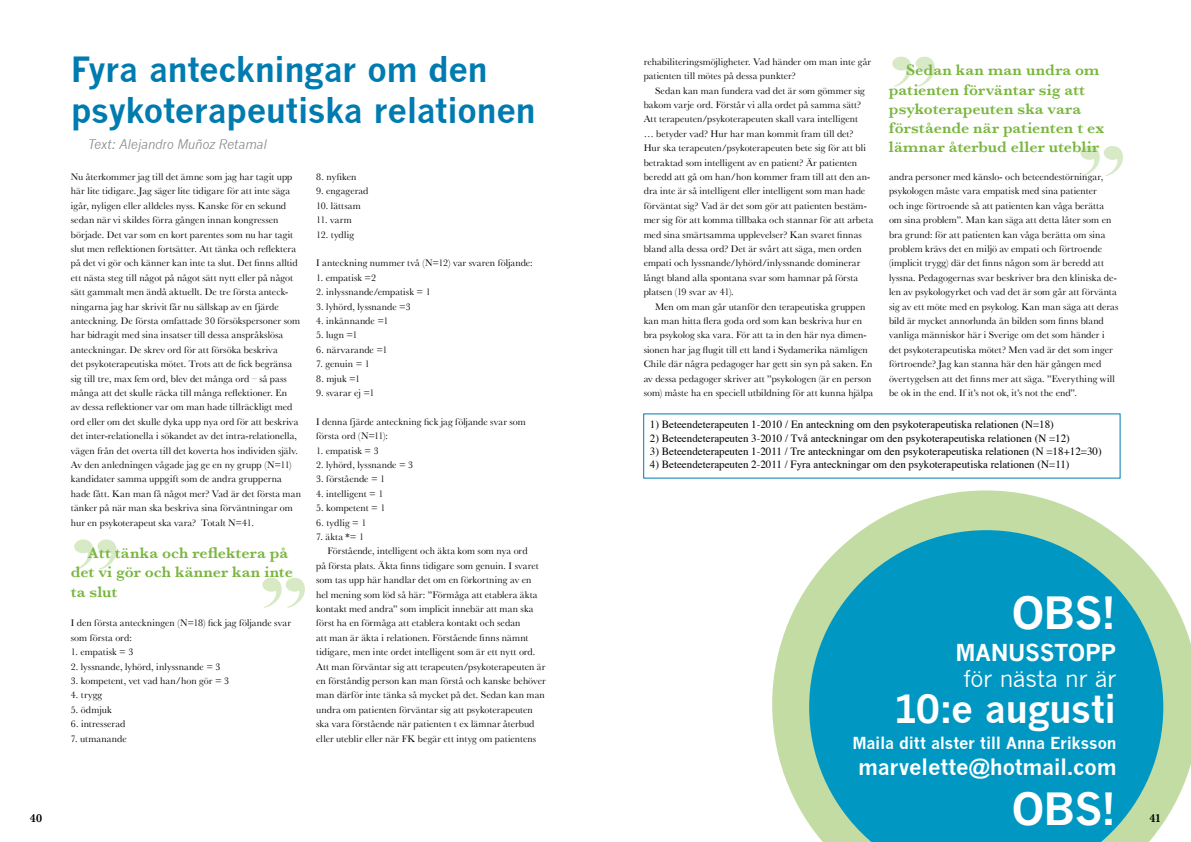
<style>
.page{position:relative;width:1191px;height:842px;background:#fff}
.page>*{position:absolute;margin:0;border:0;box-sizing:border-box;transform-origin:0 0}
.t1{font:700 43.4px "News Gothic";letter-spacing:-.015em;color:#fff}
.t2{font:700 38px "News Gothic";letter-spacing:-.015em;color:#fff}
.t3{font:700 34px/40.8px "News Gothic";letter-spacing:-.015em;color:#007bb0}
.t4{font:22.8px "News Gothic";letter-spacing:-.01em;color:#fff}
.t5{font:700 22.8px "News Gothic";letter-spacing:-.015em;color:#fff}
.t6{font:700 21.6px "News Gothic";letter-spacing:-.01em;color:#fff}
.t7{font:700 16.2px "News Gothic";letter-spacing:-.015em;color:#fff}
.t8{font:600 16px/19.2px "Baskerville";letter-spacing:.005em;color:#79b63e}
.t9{font:italic 13px "News Gothic";letter-spacing:-.01em;color:#87888a}
.t10{font:600 12px "Baskerville";color:#000}
.t11{font:11px "Times";color:#000}
.t12{font:10px/14.4px "Baskerville";letter-spacing:.01em;color:#000}
</style>
<div class="page">
<svg style="left:893px;top:56px;width:42px;height:31px"></svg>
<div style="left:1080px;top:146px;width:18px;height:14px;background:#eff6e8;border-radius:50%"></div>
<svg style="left:1081px;top:146px;width:42px;height:30px"></svg>
<svg style="left:772px;top:490px;width:419px;height:334px"></svg>
<svg style="left:809px;top:530px;width:354px;height:312px;background:#22a4bf"></svg>
<svg style="left:75px;top:539px;width:42px;height:31px"></svg>
<svg style="left:263px;top:577px;width:42px;height:31px"></svg>
<h3 class="t3" style="left:71px;top:49px;width:466px">Fyra anteckningar om den psykoterapeutiska relationen</h3>
<h3 class="t9" style="left:88px;top:136px;width:180px">Text: Alejandro Muñoz Retamal</h3>
<p class="t12" style="left:643px;top:54px;width:229px">rehabiliteringsmöjligheter. Vad händer om man inte går patienten till mötes på dessa punkter?</p>
<p class="t12" style="left:643px;top:83px;width:231px;text-indent:11px">Sedan kan man fundera vad det är som gömmer sig bakom varje ord. Förstår vi alla ordet på samma sätt?<br>Att terapeuten/psykoterapeuten skall vara intelligent<br>… betyder vad? Hur har man kommit fram till det?<br>Hur ska terapeuten/psykoterapeuten bete sig för att bli betraktad som intelligent av en patient? Är patienten beredd att gå om han/hon kommer fram till att den an&shy;dra inte är så intelligent eller intelligent som man hade förväntat sig? Vad är det som gör att patienten bestäm&shy;mer sig för att komma tillbaka och stannar för att arbeta med sina smärtsamma upplevelser? Kan svaret finnas bland alla dessa ord? Det är svårt att säga, men orden empati och lyssnande/lyhörd/inlyssnande dominerar långt bland alla spontana svar som hamnar på första platsen (19 svar av 41).</p>
<p class="t12" style="left:643px;top:299px;width:231px;text-indent:11px">Men om man går utanför den terapeutiska gruppen kan man hitta flera goda ord som kan beskriva hur en bra psykolog ska vara. För att ta in den här nya dimen&shy;sionen har jag flugit till ett land i Sydamerika nämligen Chile där några pedagoger har gett sin syn på saken. En av dessa pedagoger skriver att ”psykologen (är en person som) måste ha en speciell utbildning för att kunna hjälpa</p>
<h3 class="t8" style="left:889px;top:61px;width:217px;text-indent:17px">Sedan kan man undra om patienten förväntar sig att psykoterapeuten ska vara förstående när patienten t ex lämnar återbud eller uteblir</h3>
<p class="t12" style="left:316px;top:169px;width:42px">8. nyfiken</p>
<p class="t12" style="left:316px;top:184px;width:54px">9. engagerad</p>
<p class="t12" style="left:316px;top:198px;width:46px">10. lättsam</p>
<p class="t12" style="left:316px;top:213px;width:37px">11. varm</p>
<p class="t12" style="left:316px;top:227px;width:39px">12. tydlig</p>
<p class="t12" style="left:316px;top:256px;width:218px">I anteckning nummer två (N=12) var svaren följande:</p>
<p class="t12" style="left:316px;top:270px;width:61px">1. empatisk =2</p>
<p class="t12" style="left:316px;top:285px;width:116px">2. inlyssnande/empatisk = 1</p>
<p class="t12" style="left:316px;top:299px;width:96px">3. lyhörd, lyssnande =3</p>
<p class="t12" style="left:316px;top:313px;width:74px">4. inkännande =1</p>
<p class="t12" style="left:316px;top:328px;width:43px">5. lugn =1</p>
<p class="t12" style="left:316px;top:342px;width:73px">6. närvarande =1</p>
<p class="t12" style="left:316px;top:357px;width:55px">7. genuin = 1</p>
<p class="t12" style="left:316px;top:371px;width:46px">8. mjuk =1</p>
<p class="t12" style="left:316px;top:385px;width:60px">9. svarar ej =1</p>
<p class="t12" style="left:316px;top:414px;width:211px">I denna fjärde anteckning fick jag följande svar som första ord (N=11):</p>
<p class="t12" style="left:316px;top:443px;width:64px">1. empatisk = 3</p>
<p class="t12" style="left:316px;top:457px;width:99px">2. lyhörd, lyssnande = 3</p>
<p class="t12" style="left:316px;top:472px;width:71px">3. förstående = 1</p>
<p class="t12" style="left:316px;top:486px;width:69px">4. intelligent = 1</p>
<p class="t12" style="left:316px;top:501px;width:71px">5. kompetent = 1</p>
<p class="t12" style="left:316px;top:515px;width:52px">6. tydlig = 1</p>
<p class="t12" style="left:316px;top:529px;width:49px">7. äkta *= 1</p>
<p class="t12" style="left:327px;top:544px;width:201px">Förstående, intelligent och äkta kom som nya ord</p>
<p class="t12" style="left:316px;top:558px;width:224px">på första plats. Äkta finns tidigare som genuin. I svaret</p>
<p class="t12" style="left:316px;top:573px;width:217px">som tas upp här handlar det om en förkortning av en</p>
<p class="t12" style="left:316px;top:587px;width:223px">hel mening som löd så här: ”Förmåga att etablera äkta</p>
<p class="t12" style="left:316px;top:601px;width:219px">kontakt med andra” som implicit innebär att man ska</p>
<p class="t12" style="left:316px;top:616px;width:206px">först ha en förmåga att etablera kontakt och sedan</p>
<p class="t12" style="left:316px;top:630px;width:214px">att man är äkta i relationen. Förstående finns nämnt</p>
<p class="t12" style="left:316px;top:645px;width:221px">tidigare, men inte ordet intelligent som är ett nytt ord.</p>
<p class="t12" style="left:316px;top:659px;width:231px">Att man förväntar sig att terapeuten/psykoterapeuten är</p>
<p class="t12" style="left:316px;top:673px;width:231px">en förståndig person kan man förstå och kanske behöver</p>
<p class="t12" style="left:316px;top:688px;width:230px">man därför inte tänka så mycket på det. Sedan kan man</p>
<p class="t12" style="left:316px;top:702px;width:218px">undra om patienten förväntar sig att psykoterapeuten</p>
<p class="t12" style="left:316px;top:717px;width:220px">ska vara förstående när patienten t ex lämnar återbud</p>
<p class="t12" style="left:316px;top:731px;width:221px">eller uteblir eller när FK begär ett intyg om patientens</p>
<p class="t12" style="left:71px;top:169px;width:231px">Nu återkommer jag till det ämne som jag har tagit upp här lite tidigare. Jag säger lite tidigare för att inte säga igår, nyligen eller alldeles nyss. Kanske för en sekund sedan när vi skildes förra gången innan kongressen började. Det var som en kort parentes som nu har tagit slut men reflektionen fortsätter. Att tänka och reflektera på det vi gör och känner kan inte ta slut. Det finns alltid ett nästa steg till något på något sätt nytt eller på något sätt gammalt men ändå aktuellt. De tre första anteck&shy;ningarna jag har skrivit får nu sällskap av en fjärde anteckning. De första omfattade 30 försökspersoner som har bidragit med sina insatser till dessa anspråkslösa anteckningar. De skrev ord för att försöka beskriva<br>det psykoterapeutiska mötet. Trots att de fick begränsa sig till tre, max fem ord, blev det många ord – så pass många att det skulle räcka till många reflektioner. En<br>av dessa reflektioner var om man hade tillräckligt med ord eller om det skulle dyka upp nya ord för att beskriva det inter-relationella i sökandet av det intra-relationella, vägen från det overta till det koverta hos individen själv.<br>Av den anledningen vågade jag ge en ny grupp (N=11) kandidater samma uppgift som de andra grupperna hade fått. Kan man få något mer? Vad är det första man tänker på när man ska beskriva sina förväntningar om hur en psykoterapeut ska vara? Totalt N=41.</p>
<p class="t12" style="left:889px;top:169px;width:231px">andra personer med känslo- och beteendestörningar, psykologen måste vara empatisk med sina patienter<br>och inge förtroende så att patienten kan våga berätta om sina problem”. Man kan säga att detta låter som en bra grund: för att patienten kan våga berätta om sina problem krävs det en miljö av empati och förtroende (implicit trygg) där det finns någon som är beredd att lyssna. Pedagogernas svar beskriver bra den kliniska de&shy;len av psykologyrket och vad det är som går att förvänta sig av ett möte med en psykolog. Kan man säga att deras bild är mycket annorlunda än bilden som finns bland vanliga människor här i Sverige om det som händer i det psykoterapeutiska mötet? Men vad är det som inger förtroende? Jag kan stanna här den här gången med övertygelsen att det finns mer att säga. ”Everything will be ok in the end. If it’s not ok, it’s not the end”.</p>
<p class="t11" style="left:650px;top:414px;width:405px">1) Beteendeterapeuten 1-2010 / En anteckning om den psykoterapeutiska relationen (N=18)</p>
<p class="t11" style="left:650px;top:427px;width:421px">2) Beteendeterapeuten 3-2010 / Två anteckningar om den psykoterapeutiska relationen (N =12)</p>
<p class="t11" style="left:650px;top:441px;width:453px">3) Beteendeterapeuten 1-2011 / Tre anteckningar om den psykoterapeutiska relationen (N =18+12=30)</p>
<p class="t11" style="left:650px;top:454px;width:421px">4) Beteendeterapeuten 2-2011 / Fyra anteckningar om den psykoterapeutiska relationen (N=11)</p>
<h3 class="t8" style="left:71px;top:543px;width:224px;text-indent:17px">Att tänka och reflektera på det vi gör och känner kan inte ta slut</h3>
<h1 class="t1" style="left:1011px;top:586px;width:106px">OBS!</h1>
<h3 class="t5" style="left:955px;top:639px;width:162px">MANUSSTOPP</h3>
<h3 class="t4" style="left:963px;top:666px;width:155px">för nästa nr är</h3>
<h2 class="t2" style="left:893px;top:685px;width:224px">10:e augusti</h2>
<h3 class="t7" style="left:852px;top:733px;width:266px">Maila ditt alster till Anna Eriksson</h3>
<h3 class="t6" style="left:858px;top:753px;width:260px">marvelette@hotmail.com</h3>
<h1 class="t1" style="left:1011px;top:782px;width:106px">OBS!</h1>
<p class="t12" style="left:71px;top:616px;width:222px">I den första anteckningen (N=18) fick jag följande svar som första ord:</p>
<p class="t12" style="left:71px;top:645px;width:64px">1. empatisk = 3</p>
<p class="t12" style="left:71px;top:659px;width:151px">2. lyssnande, lyhörd, inlyssnande = 3</p>
<p class="t12" style="left:71px;top:673px;width:160px">3. kompetent, vet vad han/hon gör = 3</p>
<p class="t12" style="left:71px;top:688px;width:33px">4. trygg</p>
<p class="t12" style="left:71px;top:702px;width:42px">5. ödmjuk</p>
<p class="t12" style="left:71px;top:717px;width:56px">6. intresserad</p>
<p class="t12" style="left:71px;top:731px;width:57px">7. utmanande</p>
<p class="t10" style="left:30px;top:811px;width:14px">40</p>
<p class="t10" style="left:1149px;top:811px;width:13px">41</p>
</div>
